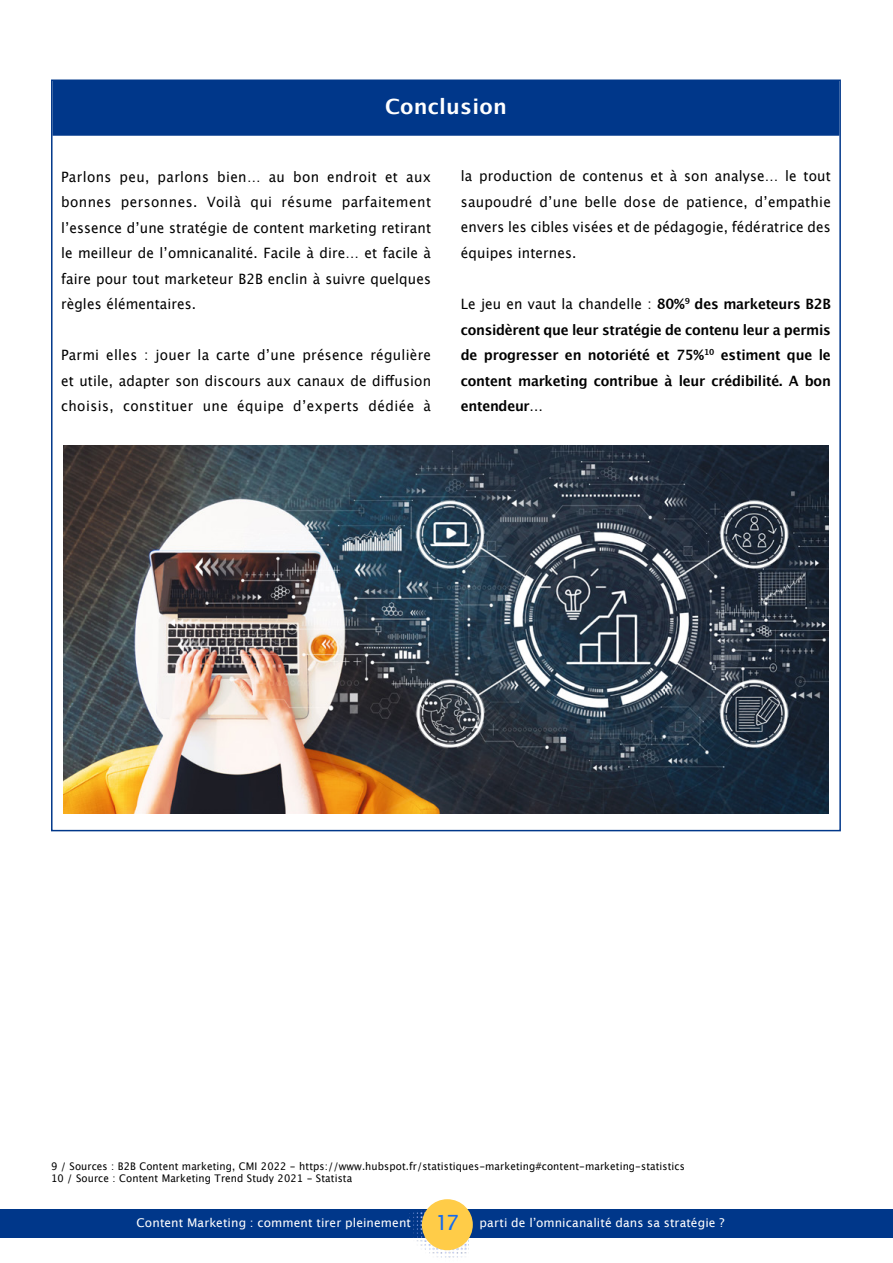
<style>
.page{position:relative;width:893px;height:1263px;background:#fff}
.page>*{position:absolute;margin:0;border:0;box-sizing:border-box;transform-origin:0 0}
.t1{font:700 21px "Lucida Grande";letter-spacing:.01em;color:#fff}
.t2{font:21px "Lucida Sans";color:#136af0}
.t3{font:14.25px/25.5px "Lucida Grande";letter-spacing:.01em;color:#000;text-align:justify;scale:.95 1}
.t4{font:700 14.25px/25.5px "Lucida Grande";letter-spacing:-.02em;color:#000;text-align:justify;scale:.95 1}
.t5{font:12px "Lucida Sans";letter-spacing:.01em;color:#fff}
.t6{font:10.5px/12.6px "Lucida Grande";letter-spacing:.01em;color:#000;scale:.95 1}
.s1{font-weight:400}
</style>
<div class="page">
<div style="left:0;top:1209px;width:893px;height:29px;background:#00378a"></div>
<img style="left:409px;top:1211px;width:59px;height:47px">
<div style="left:422px;top:1199px;width:51px;height:51px;background:#ffcc48;border-radius:50%"></div>
<div style="left:53px;top:80px;width:786px;height:56px;background:#00378a"></div>
<img style="left:63px;top:445px;width:765px;height:369px">
<h1 class="t1" style="left:385px;top:90px;width:123px">Conclusion</h1>
<p class="t3" style="left:61px;top:164px;width:391px">Parlons peu, parlons bien… au bon endroit et aux bonnes personnes. Voilà qui résume parfaitement l’essence d’une stratégie de content marketing retirant le meilleur de l’omnicanalité. Facile à dire… et facile à faire pour tout marketeur B2B enclin à suivre quelques règles élémentaires.</p>
<p class="t3" style="left:61px;top:342px;width:391px">Parmi elles : jouer la carte d’une présence régulière et utile, adapter son discours aux canaux de diffusion choisis, constituer une équipe d’experts dédiée à</p>
<p class="t3" style="left:461px;top:164px;width:391px">la production de contenus et à son analyse… le tout saupoudré d’une belle dose de patience, d’empathie envers les cibles visées et de pédagogie, fédératrice des équipes internes.</p>
<p class="t4" style="left:461px;top:291px;width:391px"><span class="s1">Le jeu en vaut la chandelle :</span> 80%<sup>9</sup> des marketeurs B2B considèrent que leur stratégie de contenu leur a permis de progresser en notoriété et 75%<sup>10</sup> estiment que le content marketing contribue à leur crédibilité. A bon entendeur…</p>
<p class="t6" style="left:51px;top:1160px;width:669px">9 / Sources : B2B Content marketing, CMI 2022 - https://www.hubspot.fr/statistiques-marketing#content-marketing-statistics<br>10 / Source : Content Marketing Trend Study 2021 - Statista</p>
<h1 class="t2" style="left:436px;top:1211px;width:25px">17</h1>
<p class="t5" style="left:137px;top:1216px;width:276px">Content Marketing : comment tirer pleinement</p>
<p class="t5" style="left:479px;top:1216px;width:247px">parti de l’omnicanalité dans sa stratégie ?</p>
</div>
